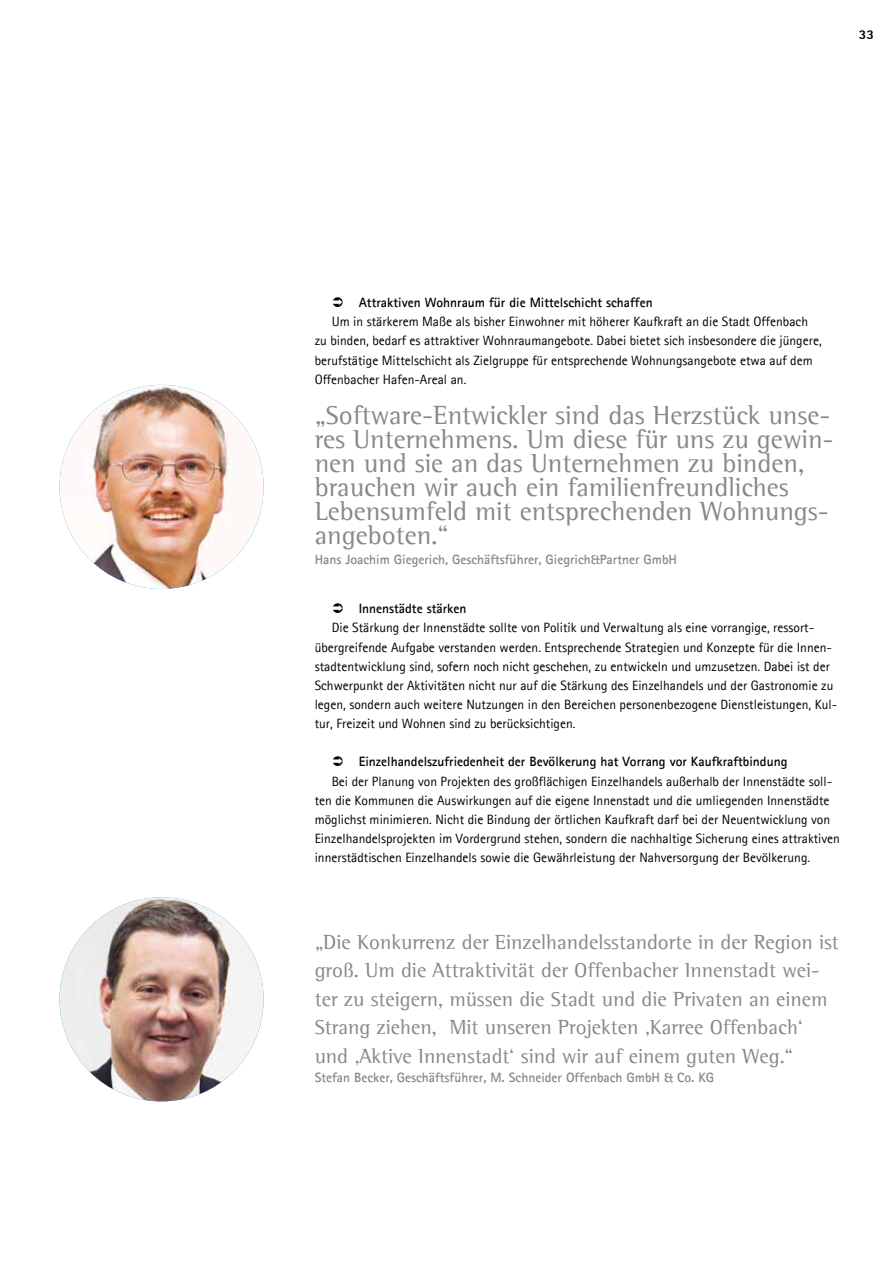
<style>
.page{position:relative;width:893px;height:1263px;background:#fff}
.page>*{position:absolute;margin:0;border:0;box-sizing:border-box;transform-origin:0 0}
.t1{font:27px/24px "Agfa Rotis Semi Serif";color:#87888a}
.t2{font:21px/28.5px "Agfa Rotis Semi Serif";color:#87888a}
.t3{font:13.5px/19.2px "Agfa Rotis Sans Serif";color:#000}
.t4{font:700 13.5px "Agfa Rotis Sans Serif";color:#000}
.t5{font:700 13.5px "Agfa Rotis Sans Serif";color:#87888a}
.t6{font:800 13.5px "Agfa Rotis Sans Serif";color:#000}
</style>
<div class="page">
<img style="left:60px;top:385px;width:204px;height:204px;border-radius:102px">
<img style="left:60px;top:897px;width:204px;height:204px;border-radius:102px">
<p class="t6" style="left:859px;top:26px;width:17px">33</p>
<p class="t4" style="left:359px;top:294px;width:295px">Attraktiven Wohnraum für die Mittelschicht schaffen</p>
<p class="t3" style="left:315px;top:312px;width:509px;text-indent:17px">Um in stärkerem Maße als bisher Einwohner mit höherer Kaufkraft an die Stadt Offenbach zu binden, bedarf es attraktiver Wohnraumangebote. Dabei bietet sich insbesondere die jüngere, berufstätige Mittelschicht als Zielgruppe für entsprechende Wohnungsangebote etwa auf dem Offenbacher Hafen-Areal an.</p>
<h1 class="t1" style="left:315px;top:403px;width:520px">„Software-Entwickler sind das Herzstück unse&shy;res Unternehmens. Um diese für uns zu gewin&shy;nen und sie an das Unternehmen zu binden, brauchen wir auch ein familienfreundliches Lebensumfeld mit entsprechenden Wohnungs&shy;angeboten.“</h1>
<p class="t5" style="left:315px;top:550px;width:364px">Hans Joachim Giegerich, Geschäftsführer, Giegrich&amp;Partner GmbH</p>
<p class="t4" style="left:359px;top:600px;width:109px">Innenstädte stärken</p>
<p class="t3" style="left:315px;top:618px;width:524px;text-indent:17px">Die Stärkung der Innenstädte sollte von Politik und Verwaltung als eine vorrangige, ressort&shy;übergreifende Aufgabe verstanden werden. Entsprechende Strategien und Konzepte für die Innen&shy;stadtentwicklung sind, sofern noch nicht geschehen, zu entwickeln und umzusetzen. Dabei ist der Schwerpunkt der Aktivitäten nicht nur auf die Stärkung des Einzelhandels und der Gastronomie zu legen, sondern auch weitere Nutzungen in den Bereichen personenbezogene Dienstleistungen, Kul&shy;tur, Freizeit und Wohnen sind zu berücksichtigen.</p>
<p class="t4" style="left:359px;top:753px;width:430px">Einzelhandelszufriedenheit der Bevölkerung hat Vorrang vor Kaufkraftbindung</p>
<p class="t3" style="left:315px;top:771px;width:527px;text-indent:17px">Bei der Planung von Projekten des großflächigen Einzelhandels außerhalb der Innenstädte soll&shy;ten die Kommunen die Auswirkungen auf die eigene Innenstadt und die umliegenden Innenstädte möglichst minimieren. Nicht die Bindung der örtlichen Kaufkraft darf bei der Neuentwicklung von Einzelhandelsprojekten im Vordergrund stehen, sondern die nachhaltige Sicherung eines attraktiven innerstädtischen Einzelhandels sowie die Gewährleistung der Nahversorgung der Bevölkerung.</p>
<p class="t2" style="left:315px;top:927px;width:526px">„Die Konkurrenz der Einzelhandelsstandorte in der Region ist groß. Um die Attraktivität der Offenbacher Innenstadt wei&shy;ter zu steigern, müssen die Stadt und die Privaten an einem Strang ziehen, Mit unseren Projekten ‚Karree Offenbach‘ und ‚Aktive Innenstadt‘ sind wir auf einem guten Weg.“</p>
<p class="t5" style="left:315px;top:1068px;width:401px">Stefan Becker, Geschäftsführer, M. Schneider Offenbach GmbH &amp; Co. KG</p>
</div>
